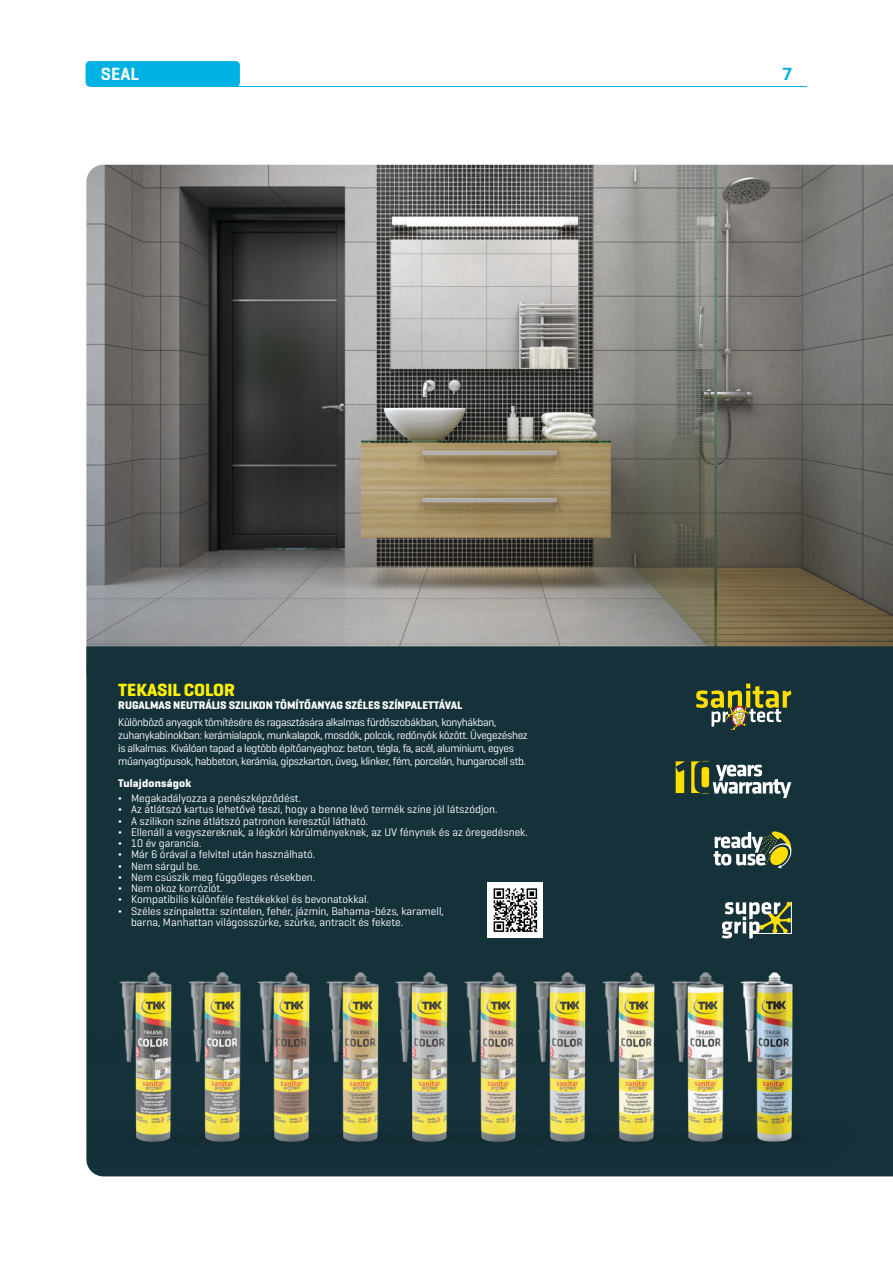
<style>
.page{position:relative;width:893px;height:1263px;background:#fff}
.page>*{position:absolute;margin:0;border:0;box-sizing:border-box;transform-origin:0 0}
.t1{font:700 18px "Geogrotesque Cyr";color:#fff200}
.t2{font:600 18px "Geogrotesque Cyr";color:#fff}
.t3{font:600 18px "Geogrotesque Cyr";color:#00b2e3}
.t4{font:11.25px/11.2px "Geogrotesque Cyr";color:#fff}
.t5{font:11.25px/12.9px "Geogrotesque Cyr";letter-spacing:-.03em;color:#fff}
.t6{font:700 11.25px "Geogrotesque Cyr";color:#fff}
</style>
<div class="page">
<div style="left:86px;top:61px;width:154px;height:26px;background:#00b2e3;border-radius:4px"></div>
<hr style="left:92px;top:86px;width:715px;height:1px;background:#00b2e3">
<img style="left:86px;top:165px;width:807px;height:481px">
<div style="left:86px;top:646px;width:807px;height:530px;background:#15323b"></div>
<img style="left:86px;top:955px;width:807px;height:212px">
<div style="left:488px;top:882px;width:55px;height:56px;background:#fff"></div>
<svg style="left:493px;top:888px;width:45px;height:44px"></svg>
<svg style="left:696px;top:683px;width:95px;height:47px;background:#606a3e"></svg>
<svg style="left:713px;top:831px;width:78px;height:37px"></svg>
<svg style="left:676px;top:761px;width:115px;height:37px"></svg>
<svg style="left:722px;top:901px;width:70px;height:38px"></svg>
<p class="t2" style="left:101px;top:63px;width:39px">SEAL</p>
<p class="t3" style="left:782px;top:63px;width:11px">7</p>
<h4 class="t1" style="left:118px;top:679px;width:118px">TEKASIL COLOR</h4>
<h5 class="t6" style="left:118px;top:698px;width:345px">RUGALMAS NEUTRÁLIS SZILIKON TÖMÍTŐANYAG SZÉLES SZÍNPALETTÁVAL</h5>
<p class="t5" style="left:118px;top:716px;width:411px">Különböző anyagok tömítésére és ragasztására alkalmas fürdőszobákban, konyhákban, zuhanykabinokban: kerámialapok, munkalapok, mosdók, polcok, redőnyök között. Üvegezéshez is alkalmas. Kiválóan tapad a legtöbb építőanyaghoz: beton, tégla, fa, acél, alumínium, egyes műanyagtípusok, habbeton, kerámia, gipszkarton, üveg, klinker, fém, porcelán, hungarocell stb.</p>
<h6 class="t6" style="left:118px;top:776px;width:75px">Tulajdonságok</h6>
<p class="t4" style="left:118px;top:792px;width:184px">¬ Megakadályozza a penészképződést.</p>
<p class="t4" style="left:118px;top:803px;width:381px">¬ Az átlátszó kartus lehetővé teszi, hogy a benne lévő termék színe jól látszódjon.</p>
<p class="t4" style="left:118px;top:815px;width:251px">¬ A szilikon színe átlátszó patronon keresztül látható.</p>
<p class="t4" style="left:118px;top:826px;width:411px">¬ Ellenáll a vegyszereknek, a légköri körülményeknek, az UV fénynek és az öregedésnek.</p>
<p class="t4" style="left:118px;top:837px;width:85px">¬ 10 év garancia.</p>
<p class="t4" style="left:118px;top:848px;width:198px">¬ Már 6 órával a felvitel után használható.</p>
<p class="t4" style="left:118px;top:860px;width:84px">¬ Nem sárgul be.</p>
<p class="t4" style="left:118px;top:871px;width:198px">¬ Nem csúszik meg függőleges résekben.</p>
<p class="t4" style="left:118px;top:882px;width:106px">¬ Nem okoz korróziót.</p>
<p class="t4" style="left:118px;top:893px;width:252px">¬ Kompatibilis különféle festékekkel és bevonatokkal.</p>
<p class="t4" style="left:131px;top:905px;width:314px;text-indent:-13px">¬ Széles színpaletta: színtelen, fehér, jázmin, Bahama-bézs, karamell, barna, Manhattan világosszürke, szürke, antracit és fekete.</p>
</div>
